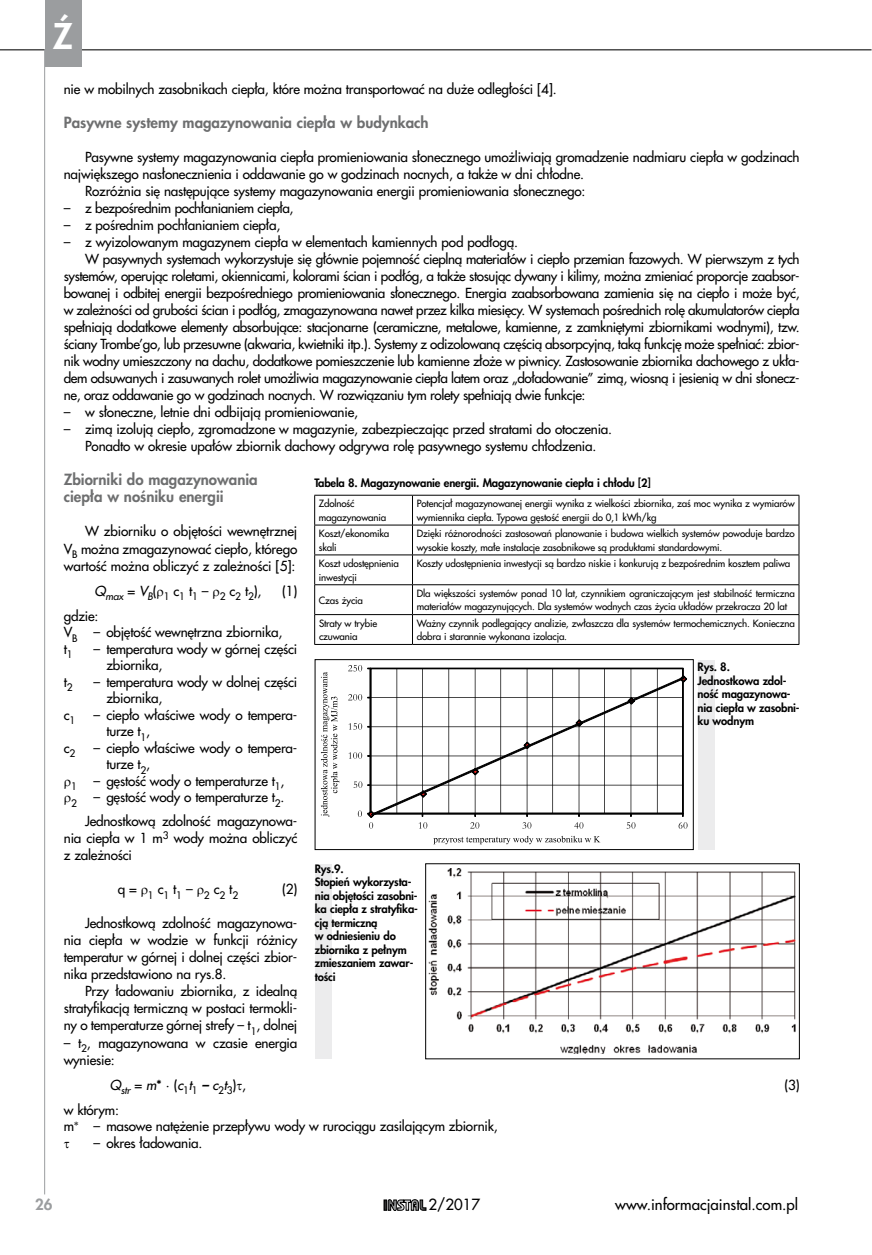
<style>
.page{position:relative;width:872px;height:1255px;background:#fff}
.page>*{position:absolute;margin:0;border:0;box-sizing:border-box;transform-origin:0 0}
.t1{font:800 34.5px "Futura CE";color:#fff}
.t2{font:800 15px/17.1px "Futura CE";color:#6e6f70}
.t3{font:500 15px "Futura CE";color:#000}
.t4{font:800 15px "Futura CE";color:#9b9d9f}
.t5{font:500 13.5px/17px "Futura CE";letter-spacing:-.015em;color:#000}
.t6{font:italic 13.5px "Futura CE";color:#000}
.t7{font:800 11.25px/13.5px "Futura CE";letter-spacing:-.015em;color:#000}
.t8{font:500 9.75px/13.5px "Futura CE";letter-spacing:-.015em;color:#000}
.s1{font-weight:400;font-style:italic}
.s2{font-weight:500;font-style:normal}
.s3{font-weight:800}
</style>
<div class="page">
<hr style="left:0;top:49px;width:871px;height:1px;background:#000">
<hr style="left:44px;top:49px;width:1px;height:1145px;background:#9b9d9f">
<svg style="left:383px;top:1199px;width:44px;height:12px"></svg>
<svg style="left:384px;top:1199px;width:42px;height:11px"></svg>
<div style="left:45px;top:0;width:37px;height:67px;background:#9b9d9f"></div>
<svg style="left:348px;top:665px;width:339px;height:163px"></svg>
<svg style="left:321px;top:672px;width:18px;height:145px"></svg>
<svg style="left:433px;top:835px;width:167px;height:9px"></svg>
<div style="left:315px;top:659px;width:378px;height:190px;border:1px solid #000"></div>
<div style="left:698px;top:659px;width:16px;height:190px;background:#ececed"></div>
<img style="left:429px;top:868px;width:367px;height:185px">
<div style="left:315px;top:863px;width:16px;height:195px;background:#ececed"></div>
<hr style="left:314px;top:495px;width:98px;height:1px;background:#000">
<hr style="left:412px;top:495px;width:387px;height:1px;background:#000">
<hr style="left:314px;top:524px;width:98px;height:1px;background:#000">
<hr style="left:412px;top:524px;width:387px;height:1px;background:#000">
<hr style="left:314px;top:554px;width:98px;height:1px;background:#000">
<hr style="left:412px;top:554px;width:387px;height:1px;background:#000">
<hr style="left:314px;top:584px;width:98px;height:1px;background:#000">
<hr style="left:412px;top:584px;width:387px;height:1px;background:#000">
<hr style="left:314px;top:614px;width:98px;height:1px;background:#000">
<svg style="left:314px;top:495px;width:1px;height:149px"></svg>
<hr style="left:412px;top:614px;width:387px;height:1px;background:#000">
<svg style="left:412px;top:495px;width:1px;height:149px"></svg>
<svg style="left:798px;top:495px;width:1px;height:149px"></svg>
<hr style="left:314px;top:644px;width:98px;height:1px;background:#000">
<hr style="left:412px;top:644px;width:387px;height:1px;background:#000">
<h1 class="t1" style="left:53px;top:12px;width:21px">Ź</h1>
<p class="t5" style="left:64px;top:80px;width:494px">nie w mobilnych zasobnikach ciepła, które można transportować na duże odległości [4].</p>
<p class="t2" style="left:64px;top:113px;width:366px">Pasywne systemy magazynowania ciepła w budynkach</p>
<p class="t5" style="left:85px;top:148px;width:716px">Pasywne systemy magazynowania ciepła promieniowania słonecznego umożliwiają gromadzenie nadmiaru ciepła w godzinach</p>
<p class="t5" style="left:64px;top:165px;width:522px">największego nasłonecznienia i oddawanie go w godzinach nocnych, a także w dni chłodne.</p>
<p class="t5" style="left:85px;top:182px;width:502px">Rozróżnia się następujące systemy magazynowania energii promieniowania słonecznego:</p>
<p class="t5" style="left:64px;top:199px;width:231px">– z bezpośrednim pochłanianiem ciepła,</p>
<p class="t5" style="left:64px;top:216px;width:218px">– z pośrednim pochłanianiem ciepła,</p>
<p class="t5" style="left:64px;top:233px;width:455px">– z wyizolowanym magazynem ciepła w elementach kamiennych pod podłogą.</p>
<p class="t5" style="left:85px;top:250px;width:716px">W pasywnych systemach wykorzystuje się głównie pojemność cieplną materiałów i ciepło przemian fazowych. W pierwszym z tych</p>
<p class="t5" style="left:64px;top:267px;width:737px">systemów, operując roletami, okiennicami, kolorami ścian i podłóg, a także stosując dywany i kilimy, można zmieniać proporcje zaabsor-</p>
<p class="t5" style="left:64px;top:284px;width:737px">bowanej i odbitej energii bezpośredniego promieniowania słonecznego. Energia zaabsorbowana zamienia się na ciepło i może być,</p>
<p class="t5" style="left:64px;top:301px;width:737px">w zależności od grubości ścian i podłóg, zmagazynowana nawet przez kilka miesięcy. W systemach pośrednich rolę akumulatorów ciepła</p>
<p class="t5" style="left:64px;top:318px;width:737px">spełniają dodatkowe elementy absorbujące: stacjonarne (ceramiczne, metalowe, kamienne, z zamkniętymi zbiornikami wodnymi), tzw.</p>
<p class="t5" style="left:64px;top:335px;width:737px">ściany Trombe’go, lub przesuwne (akwaria, kwietniki itp.). Systemy z odizolowaną częścią absorpcyjną, taką funkcję może spełniać: zbior-</p>
<p class="t5" style="left:64px;top:352px;width:737px">nik wodny umieszczony na dachu, dodatkowe pomieszczenie lub kamienne złoże w piwnicy. Zastosowanie zbiornika dachowego z ukła-</p>
<p class="t5" style="left:64px;top:369px;width:737px">dem odsuwanych i zasuwanych rolet umożliwia magazynowanie ciepła latem oraz „doładowanie” zimą, wiosną i jesienią w dni słonecz-</p>
<p class="t5" style="left:64px;top:386px;width:523px">ne, oraz oddawanie go w godzinach nocnych. W rozwiązaniu tym rolety spełniają dwie funkcje:</p>
<p class="t5" style="left:64px;top:403px;width:296px">– w słoneczne, letnie dni odbijają promieniowanie,</p>
<p class="t5" style="left:64px;top:420px;width:550px;text-align:center">– zimą izolują ciepło, zgromadzone w magazynie, zabezpieczając przed stratami do otoczenia.<br>Ponadto w okresie upałów zbiornik dachowy odgrywa rolę pasywnego systemu chłodzenia.</p>
<p class="t2" style="left:64px;top:470px;width:195px">Zbiorniki do magazynowania ciepła w nośniku energii</p>
<p class="t5" style="left:64px;top:522px;width:235px;text-align:justify;text-indent:21px">W zbiorniku o objętości wewnętrznej V<sub>B</sub> można zmagazynować ciepło, którego wartość można obliczyć z zależności [5]:</p>
<p class="t5" style="left:94px;top:581px;width:168px"><span class="s1">Q</span><sub>max</sub> = <span class="s1">V</span><sub>B</sub>( <sub>1</sub> c<sub>1</sub> t<sub>1</sub> – <sub>2</sub> c<sub>2</sub> t<sub>2</sub>),</p>
<p class="t5" style="left:282px;top:581px;width:17px">(1)</p>
<p class="t5" style="left:64px;top:606px;width:220px;line-height:16.5px">gdzie:<br>V<sub>B</sub> – objętość wewnętrzna zbiornika, t<sub>1</sub></p>
<p class="t7" style="left:314px;top:475px;width:338px">Tabela 8. Magazynowanie energii. Magazynowanie ciepła i chłodu [2]</p>
<p class="t8" style="left:319px;top:496px;width:69px">Zdolność magazynowania</p>
<p class="t8" style="left:417px;top:496px;width:379px">Potencjał magazynowanej energii wynika z wielkości zbiornika, zaś moc wynika z wymiarów wymiennika ciepła. Typowa gęstość energii do 0,1 kWh/kg</p>
<p class="t8" style="left:319px;top:526px;width:72px">Koszt/ekonomika skali</p>
<p class="t8" style="left:417px;top:526px;width:379px">Dzięki różnorodności zastosowań planowanie i budowa wielkich systemów powoduje bardzo wysokie koszty, małe instalacje zasobnikowe są produktami standardowymi.</p>
<p class="t8" style="left:319px;top:556px;width:81px">Koszt udostępnienia inwestycji</p>
<p class="t8" style="left:417px;top:556px;width:375px">Koszty udostępnienia inwestycji są bardzo niskie i konkurują z bezpośrednim kosztem paliwa</p>
<p class="t8" style="left:319px;top:593px;width:45px">Czas życia</p>
<p class="t8" style="left:417px;top:586px;width:379px">Dla większości systemów ponad 10 lat, czynnikiem ograniczającym jest stabilność termiczna materiałów magazynujących. Dla systemów wodnych czas życia układów przekracza 20 lat</p>
<p class="t8" style="left:319px;top:616px;width:60px">Straty w trybie czuwania</p>
<p class="t8" style="left:417px;top:616px;width:379px">Ważny czynnik podlegający analizie, zwłaszcza dla systemów termochemicznych. Konieczna dobra i starannie wykonana izolacja.</p>
<p class="t5" style="left:106px;top:639px;width:192px;line-height:16.5px;text-indent:-13px">– temperatura wody w górnej części zbiornika,</p>
<p class="t7" style="left:697px;top:660px;width:104px">Rys. 8.<br>Jednostkowa zdol&shy;ność magazynowa&shy;nia ciepła w zasobni&shy;ku wodnym</p>
<p class="t5" style="left:64px;top:672px;width:10px">t<sub>2</sub></p>
<p class="t5" style="left:106px;top:672px;width:192px;line-height:16.5px;text-indent:-13px">– temperatura wody w dolnej części zbiornika,</p>
<p class="t5" style="left:64px;top:705px;width:13px">c<sub>1</sub></p>
<p class="t5" style="left:106px;top:705px;width:192px;line-height:16.5px;text-indent:-13px">– ciepło właściwe wody o tempera&shy;turze t<sub>1</sub>,</p>
<p class="t5" style="left:64px;top:738px;width:13px">c<sub>2</sub></p>
<p class="t5" style="left:94px;top:738px;width:205px">– ciepło właściwe wody o tempera-</p>
<p class="t5" style="left:106px;top:755px;width:45px">turze t<sub>2</sub>,</p>
<p class="t5" style="left:71px;top:771px;width:215px"><sub>1</sub> – gęstość wody o temperaturze t<sub>1</sub>,</p>
<p class="t5" style="left:71px;top:788px;width:215px"><sub>2</sub> – gęstość wody o temperaturze t<sub>2</sub>.</p>
<p class="t5" style="left:64px;top:812px;width:235px;text-align:justify;text-indent:21px">Jednostkową zdolność magazynowa&shy;nia ciepła w 1 m<sup>3</sup> wody można obliczyć z zależności</p>
<p class="t5" style="left:118px;top:880px;width:122px">q= <sub>1</sub>c<sub>1</sub>t<sub>1</sub>– <sub>2</sub>c<sub>2</sub>t<sub>2</sub></p>
<p class="t5" style="left:282px;top:880px;width:17px">(2)</p>
<p class="t5" style="left:64px;top:914px;width:235px;text-align:justify;text-indent:21px">Jednostkową zdolność magazynowa&shy;nia ciepła w wodzie w funkcji różnicy temperatur w górnej i dolnej części zbior&shy;nika przedstawiono na rys.8.</p>
<p class="t5" style="left:64px;top:982px;width:235px;text-align:justify;text-indent:21px">Przy ładowaniu zbiornika, z idealną stratyfikacją termiczną w postaci termokli&shy;ny o temperaturze górnej strefy – t<sub>1</sub>, dolnej</p>
<p class="t5" style="left:64px;top:1033px;width:235px">– t<sub>2</sub>, magazynowana w czasie energia wyniesie:</p>
<p class="t6" style="left:110px;top:1074px;width:138px">Q<sub>str</sub> <span class="s2">=</span> m<span class="s2">* · (</span>c<sub>1</sub>t<sub>1</sub> <span class="s3">–</span> c<sub>2</sub>t<sub>3</sub><span class="s2">)</span>▼<span class="s2">,</span></p>
<p class="t5" style="left:784px;top:1075px;width:17px">(3)</p>
<p class="t5" style="left:64px;top:1100px;width:435px;line-height:16.5px">w którym:<br>m∗ – masowe natężenie przepływu wody w rurociągu zasilającym zbiornik,</p>
<p class="t5" style="left:64px;top:1133px;width:140px">▼ – okres ładowania.</p>
<p class="t7" style="left:315px;top:861px;width:105px">Rys.9.<br>Stopień wykorzysta&shy;nia objętości zasobni&shy;ka ciepła z stratyfika&shy;cją termiczną<br>w odniesieniu do zbiornika z pełnym zmieszaniem zawar&shy;tości</p>
<p class="t4" style="left:35px;top:1193px;width:19px">26</p>
<p class="t3" style="left:428px;top:1193px;width:53px">2/2017</p>
<p class="t3" style="left:615px;top:1193px;width:184px">www.informacjainstal.com.pl</p>
</div>
